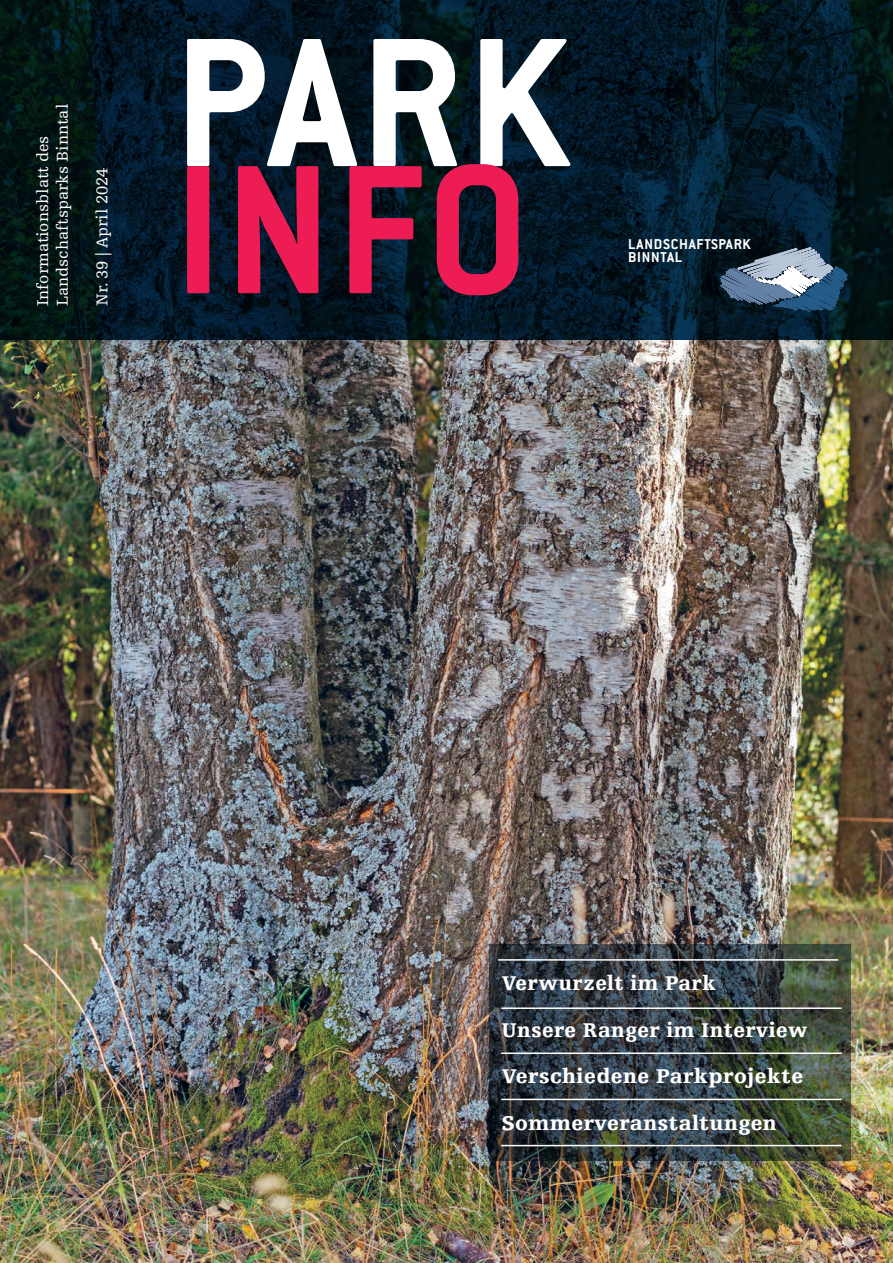
<style>
.page{position:relative;width:893px;height:1263px;background:#fff}
.page>*{position:absolute;margin:0;border:0;box-sizing:border-box;transform-origin:0 0}
.t1{font:700 201.75px "Conduit ITC Std";color:#fff;scale:.96 1}
.t2{font:700 201.75px "Conduit ITC Std";color:#ed1c54;scale:.96 1}
.t3{font:900 21px "Egyptienne FLT Std";letter-spacing:.025em;color:#fff}
.t4{font:16.5px/19.8px "Egyptienne FLT Std";color:#fff}
.t5{font:700 15.75px/13px "Conduit ITC";letter-spacing:.05em;color:#fff}
</style>
<div class="page">
<img style="left:0;top:340px;width:893px;height:923px">
<img style="left:489px;top:944px;width:362px;height:217px">
<svg style="left:0;top:0;width:893px;height:340px;background:#031723"></svg>
<svg style="left:653px;top:207px;width:240px;height:134px;background:#19313f"></svg>
<hr style="left:501px;top:1007px;width:340px;height:2px;background:#fff">
<hr style="left:498px;top:959px;width:340px;height:2px;background:#fff">
<hr style="left:501px;top:1052px;width:340px;height:2px;background:#fff">
<hr style="left:501px;top:1099px;width:340px;height:1px;background:#fff">
<hr style="left:501px;top:1145px;width:340px;height:1px;background:#fff">
<p class="t4" style="left:33px;top:306px;width:204px;rotate:-90deg">Informationsblatt des<br>Landschaftsparks Binntal</p>
<p class="t4" style="left:92px;top:306px;width:140px;rotate:-90deg">Nr. 39 | April 2024</p>
<h1 class="t1" style="left:174px;top:-14px;width:412px">PARK</h1>
<h1 class="t2" style="left:174px;top:113px;width:371px">INFO</h1>
<p class="t5" style="left:628px;top:237px;width:124px">LANDSCHAFTSPARK<br>BINNTAL</p>
<p class="t3" style="left:502px;top:972px;width:216px">Verwurzelt im Park</p>
<p class="t3" style="left:502px;top:1018px;width:307px">Unsere Ranger im Interview</p>
<p class="t3" style="left:502px;top:1065px;width:303px">Verschiedene Parkprojekte</p>
<p class="t3" style="left:502px;top:1111px;width:277px">Sommerveranstaltungen</p>
</div>
